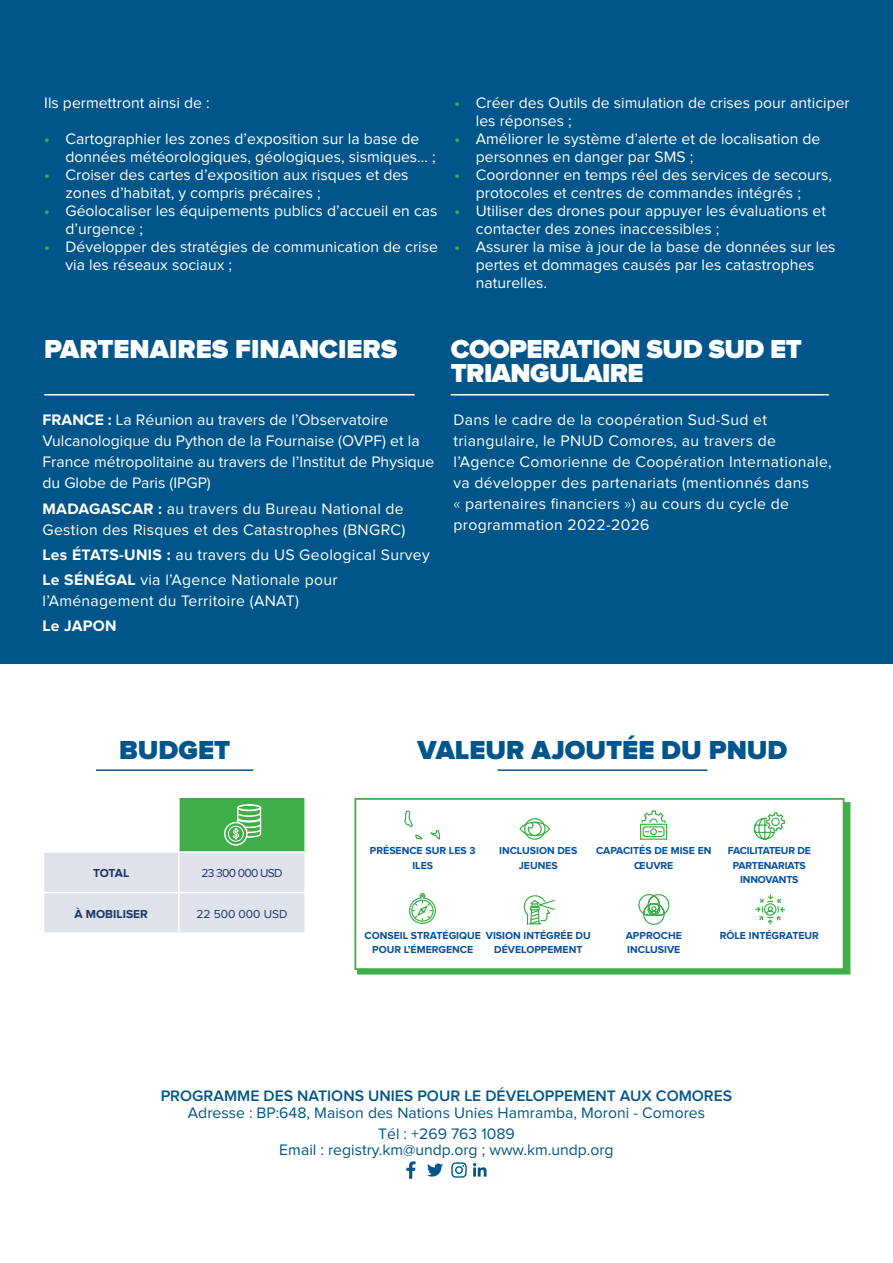
<style>
.page{position:relative;width:893px;height:1263px;background:#fff}
.page>*{position:absolute;margin:0;border:0;box-sizing:border-box;transform-origin:0 0}
.t1{font:900 27px/24px "Proxima Nova";letter-spacing:-.02em;color:#fff}
.t2{font:900 27px "Proxima Nova";color:#00558a}
.t3{font:900 27px "Proxima Nova";color:#fff}
.t4{font:15.75px/18px "Proxima Nova";color:#fff}
.t5{font:15.75px/21px "Proxima Nova";letter-spacing:.02em;color:#fff}
.t6{font:15.75px/21px "Proxima Nova";color:#00558a;text-align:center}
.t7{font:600 15.75px "Proxima Nova";color:#00558a}
.t8{font:700 15.75px "Proxima Nova";letter-spacing:.02em;color:#fff}
.t9{font:700 12px "Proxima Nova";color:#1b3668}
.t10{font:12px "Proxima Nova";letter-spacing:-.06em;color:#1b3668}
.t11{font:12px "Proxima Nova";color:#1b3668}
.t12{font:700 10.5px/14.2px "Proxima Nova";color:#0350a3;text-align:center}
.t13{font:700 10.5px/14.2px "Proxima Nova";letter-spacing:-.02em;color:#0350a3;text-align:center}
.s1{font-weight:700;color:#3fae49}
.s2{font-weight:700}
.s3{font-family:"Open Sans";font-weight:300}
</style>
<div class="page">
<div style="left:0;top:0;width:893px;height:663px;background:#00558a"></div>
<hr style="left:44px;top:394px;width:371px;height:1px;background:#fff">
<hr style="left:451px;top:394px;width:378px;height:1px;background:#fff">
<div style="left:179px;top:798px;width:126px;height:54px;background:#3fae49"></div>
<div style="left:44px;top:853px;width:260px;height:79px;background:#e0e2eb"></div>
<hr style="left:178px;top:798px;width:2px;height:53px;background:#fff">
<hr style="left:304px;top:798px;width:2px;height:53px;background:#fff">
<hr style="left:179px;top:851px;width:127px;height:2px;background:#fff">
<hr style="left:178px;top:853px;width:2px;height:39px;background:#fff">
<hr style="left:43px;top:892px;width:136px;height:1px;background:#fff">
<hr style="left:179px;top:892px;width:127px;height:1px;background:#fff">
<hr style="left:178px;top:893px;width:2px;height:39px;background:#fff">
<svg style="left:224px;top:804px;width:37px;height:42px"></svg>
<hr style="left:498px;top:769px;width:209px;height:2px;background:#00558a">
<hr style="left:96px;top:769px;width:157px;height:2px;background:#00558a">
<svg style="left:406px;top:1161px;width:10px;height:18px"></svg>
<svg style="left:427px;top:1163px;width:16px;height:13px"></svg>
<svg style="left:451px;top:1162px;width:16px;height:16px"></svg>
<svg style="left:473px;top:1163px;width:14px;height:13px"></svg>
<div style="left:357px;top:802px;width:493px;height:172px;background:#3fae49"></div>
<div style="left:355px;top:798px;width:489px;height:172px;background:#fff"></div>
<div style="left:355px;top:798px;width:489px;height:172px;border:2px solid #3fae49"></div>
<svg style="left:404px;top:810px;width:37px;height:30px"></svg>
<svg style="left:639px;top:810px;width:29px;height:30px"></svg>
<svg style="left:753px;top:812px;width:32px;height:28px"></svg>
<svg style="left:409px;top:893px;width:27px;height:31px"></svg>
<svg style="left:523px;top:895px;width:32px;height:30px"></svg>
<svg style="left:638px;top:894px;width:32px;height:31px"></svg>
<svg style="left:755px;top:894px;width:30px;height:30px"></svg>
<svg style="left:519px;top:818px;width:31px;height:22px"></svg>
<p class="t4" style="left:44px;top:94px;width:167px">Ils permettront ainsi de :</p>
<p class="t4" style="left:66px;top:130px;width:372px;text-indent:-21px"><span class="s1">•</span> Cartographier les zones d’exposition sur la base de données météorologiques, géologiques, sismiques… ;</p>
<p class="t4" style="left:66px;top:166px;width:345px;text-indent:-21px"><span class="s1">•</span> Croiser des cartes d’exposition aux risques et des zones d’habitat, y compris précaires ;</p>
<p class="t4" style="left:66px;top:202px;width:373px;text-indent:-21px"><span class="s1">•</span> Géolocaliser les équipements publics d’accueil en cas d’urgence ;</p>
<p class="t4" style="left:66px;top:238px;width:374px;text-indent:-21px"><span class="s1">•</span> Développer des stratégies de communication de crise via les réseaux sociaux ;</p>
<p class="t4" style="left:476px;top:94px;width:375px;text-indent:-21px"><span class="s1">•</span> Créer des Outils de simulation de crises pour anticiper les réponses ;</p>
<p class="t4" style="left:476px;top:130px;width:346px;text-indent:-21px"><span class="s1">•</span> Améliorer le système d’alerte et de localisation de personnes en danger par SMS ;</p>
<p class="t4" style="left:476px;top:166px;width:358px;text-indent:-21px"><span class="s1">•</span> Coordonner en temps réel des services de secours, protocoles et centres de commandes intégrés ;</p>
<p class="t4" style="left:476px;top:202px;width:352px;text-indent:-21px"><span class="s1">•</span> Utiliser des drones pour appuyer les évaluations et contacter des zones inaccessibles ;</p>
<p class="t4" style="left:476px;top:238px;width:361px;text-indent:-21px"><span class="s1">•</span> Assurer la mise à jour de la base de données sur les pertes et dommages causés par les catastrophes naturelles.</p>
<h1 class="t3" style="left:44px;top:333px;width:355px">PARTENAIRES FINANCIERS</h1>
<h1 class="t1" style="left:451px;top:337px;width:353px">COOPERATION SUD SUD ET<br>TRIANGULAIRE</h1>
<p class="t4" style="left:43px;top:410px;width:393px;line-height:21px"><span class="s2">FRANCE :</span> La Réunion au travers de l’Observatoire Vulcanologique du Python de la Fournaise (OVPF) et la France métropolitaine au travers de l’Institut de Physique du Globe de Paris (IPGP)</p>
<p class="t5" style="left:43px;top:499px;width:364px"><span class="s2">MADAGASCAR :</span> au travers du Bureau National de<br>Gestion des Risques et des Catastrophes (BNGRC)</p>
<p class="t5" style="left:43px;top:543px;width:389px;line-height:25.2px"><span class="s2">Les ÉTATS-UNIS :</span> au travers du US Geological Survey<br><span class="s2">Le SÉNÉGAL</span> via l’Agence Nationale pour</p>
<p class="t5" style="left:43px;top:591px;width:258px">l’Aménagement du Territoire (ANAT)</p>
<p class="t8" style="left:43px;top:617px;width:76px">Le JAPON</p>
<p class="t5" style="left:453px;top:410px;width:380px">Dans le cadre de la coopération Sud-Sud et triangulaire, le PNUD Comores, au travers de l’Agence Comorienne de Coopération Internationale, va développer des partenariats (mentionnés dans<br><span class="s3">«</span> partenaires financiers <span class="s3">»</span>) au cours du cycle de programmation 2022-2026</p>
<h1 class="t2" style="left:119px;top:734px;width:113px">BUDGET</h1>
<h1 class="t2" style="left:418px;top:734px;width:371px">VALEUR AJOUTÉE DU PNUD</h1>
<p class="t9" style="left:93px;top:866px;width:38px">TOTAL</p>
<p class="t10" style="left:202px;top:867px;width:82px">23 300 000 USD</p>
<p class="t9" style="left:74px;top:907px;width:75px">À MOBILISER</p>
<p class="t11" style="left:196px;top:908px;width:93px">22 500 000 USD</p>
<p class="t12" style="left:370px;top:844px;width:107px">PRÉSENCE SUR LES 3<br>ILES</p>
<p class="t12" style="left:499px;top:844px;width:80px">INCLUSION DES<br>JEUNES</p>
<p class="t12" style="left:596px;top:844px;width:117px">CAPACITÉS DE MISE EN<br>ŒUVRE</p>
<p class="t13" style="left:728px;top:844px;width:84px">FACILITATEUR DE<br>PARTENARIATS<br>INNOVANTS</p>
<p class="t12" style="left:364px;top:929px;width:118px">CONSEIL STRATÉGIQUE<br>POUR L’ÉMERGENCE</p>
<p class="t12" style="left:626px;top:929px;width:58px">APPROCHE</p>
<p class="t12" style="left:720px;top:928px;width:101px">RÔLE INTÉGRATEUR</p>
<p class="t12" style="left:486px;top:929px;width:106px">VISION INTÉGRÉE DU<br>DÉVELOPPEMENT</p>
<p class="t12" style="left:627px;top:943px;width:55px">INCLUSIVE</p>
<p class="t7" style="left:161px;top:1087px;width:573px">PROGRAMME DES NATIONS UNIES POUR LE DÉVELOPPEMENT AUX COMORES</p>
<p class="t6" style="left:188px;top:1103px;width:519px">Adresse : BP:648, Maison des Nations Unies Hamramba, Moroni - Comores<br>Tél : +269 763 1089</p>
<p class="t6" style="left:279px;top:1140px;width:336px">Email : registry.km@undp.org ; www.km.undp.org</p>
</div>
